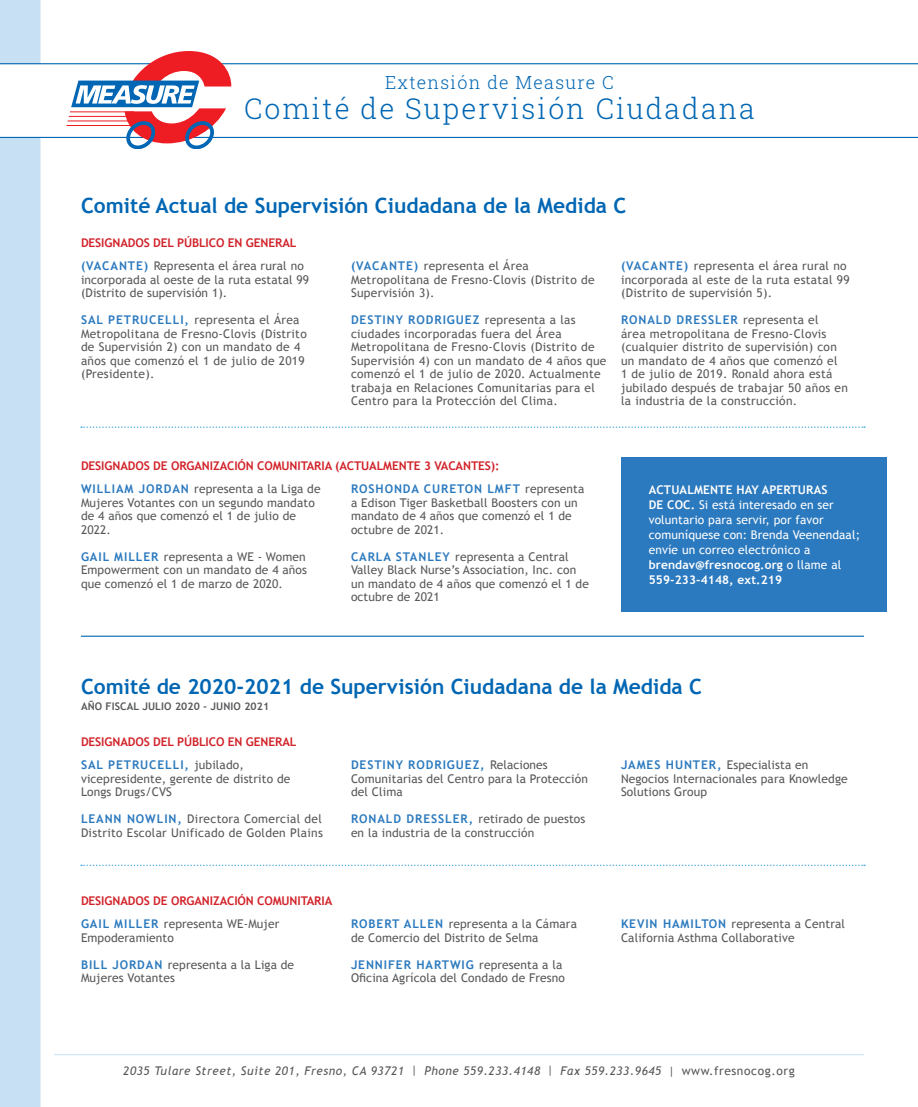
<style>
.page{position:relative;width:918px;height:1107px;background:#fff}
.page>*{position:absolute;margin:0;border:0;box-sizing:border-box;transform-origin:0 0}
.t1{font:300 28.5px "Roboto Slab";letter-spacing:.07em;color:#0166b3}
.t2{font:700 21px "Trebuchet MS";color:#0166b3}
.t3{font:300 18px "Roboto Slab";letter-spacing:.07em;color:#0166b3}
.t4{font:12px/13.5px "Trebuchet MS";letter-spacing:.01em;color:#57585a}
.t5{font:12px/15px "Trebuchet MS";letter-spacing:.01em;color:#fff}
.t6{font:700 12px "Trebuchet MS";letter-spacing:-.01em;color:#d1232a}
.t7{font:italic 12px "Trebuchet MS";letter-spacing:.05em;color:#57585a}
.t8{font:700 10.5px "Trebuchet MS";letter-spacing:.01em;color:#57585a}
.s1{font-weight:700;color:#2b79be}
.s2{font-weight:700}
.s3{font-style:normal}
</style>
<div class="page">
<div style="left:0;top:0;width:40px;height:1107px;background:#c7e0f3"></div>
<div style="left:0;top:64px;width:918px;height:74px;background:#fff"></div>
<hr style="left:0;top:137px;width:918px;height:1px;background:#0166b3">
<hr style="left:0;top:63px;width:918px;height:1px;background:#0166b3">
<hr style="left:54px;top:1054px;width:810px;height:1px;background:#c7e0f3">
<hr style="left:81px;top:636px;width:783px;height:1px;background:#0166b3">
<svg style="left:81px;top:426px;width:784px;height:2px"></svg>
<svg style="left:81px;top:865px;width:784px;height:1px"></svg>
<div style="left:622px;top:457px;width:265px;height:155px;background:#2b79be"></div>
<hr style="left:70px;top:111px;width:64px;height:1px;background:#ee1d23">
<hr style="left:69px;top:116px;width:64px;height:1px;background:#ee1d23">
<hr style="left:67px;top:120px;width:64px;height:1px;background:#ee1d23">
<hr style="left:66px;top:125px;width:66px;height:1px;background:#ee1d23">
<svg style="left:71px;top:51px;width:160px;height:98px"></svg>
<h3 class="t3" style="left:385px;top:70px;width:230px">Extensión de Measure C</h3>
<h1 class="t1" style="left:244px;top:89px;width:512px">Comité de Supervisión Ciudadana</h1>
<h2 class="t2" style="left:81px;top:192px;width:547px">Comité Actual de Supervisión Ciudadana de la Medida C</h2>
<p class="t6" style="left:81px;top:235px;width:217px">DESIGNADOS DEL PÚBLICO EN GENERAL</p>
<p class="t4" style="left:81px;top:260px;width:230px"><span class="s1">(VACANTE)</span> Representa el área rural no incorporada al oeste de la ruta estatal 99 (Distrito de supervisión 1).</p>
<p class="t4" style="left:81px;top:314px;width:227px"><span class="s1">SAL PETRUCELLI,</span> representa el Área Metropolitana de Fresno-Clovis (Distrito de Supervisión 2) con un mandato de 4 años que comenzó el 1 de julio de 2019 (Presidente).</p>
<p class="t4" style="left:351px;top:260px;width:245px"><span class="s1">(VACANTE)</span> representa el Área<br>Metropolitana de Fresno-Clovis (Distrito de<br>Supervisión 3).</p>
<p class="t4" style="left:351px;top:314px;width:257px"><span class="s1">DESTINY RODRIGUEZ</span> representa a las ciudades incorporadas fuera del Área Metropolitana de Fresno-Clovis (Distrito de Supervisión 4) con un mandato de 4 años que comenzó el 1 de julio de 2020. Actualmente trabaja en Relaciones Comunitarias para el Centro para la Protección del Clima.</p>
<p class="t4" style="left:621px;top:259px;width:230px"><span class="s1">(VACANTE)</span> representa el área rural no incorporada al este de la ruta estatal 99 (Distrito de supervisión 5).</p>
<p class="t4" style="left:621px;top:313px;width:228px"><span class="s1">RONALD DRESSLER</span> representa el<br>área metropolitana de Fresno-Clovis (cualquier distrito de supervisión) con un mandato de 4 años que comenzó el<br>1 de julio de 2019. Ronald ahora está jubilado después de trabajar 50 años en la industria de la construcción.</p>
<p class="t6" style="left:81px;top:458px;width:420px">DESIGNADOS DE ORGANIZACIÓN COMUNITARIA (ACTUALMENTE 3 VACANTES):</p>
<p class="t4" style="left:81px;top:482px;width:241px"><span class="s1">WILLIAM JORDAN</span> representa a la Liga de<br>Mujeres Votantes con un segundo mandato de 4 años que comenzó el 1 de julio de<br>2022.</p>
<p class="t4" style="left:81px;top:550px;width:228px;text-align:justify"><span class="s1">GAIL MILLER</span> representa a WE - Women Empowerment con un mandato de 4 años que comenzó el 1 de marzo de 2020.</p>
<p class="t4" style="left:351px;top:482px;width:235px"><span class="s1">ROSHONDA CURETON LMFT</span> representa a Edison Tiger Basketball Boosters con un mandato de 4 años que comenzó el 1 de octubre de 2021.</p>
<p class="t4" style="left:351px;top:550px;width:239px"><span class="s1">CARLA STANLEY</span> representa a Central<br>Valley Black Nurse’s Association, Inc. con un mandato de 4 años que comenzó el 1 de octubre de 2021</p>
<p class="t5" style="left:649px;top:482px;width:213px"><span class="s2">ACTUALMENTE HAY APERTURAS<br>DE COC.</span> Si está interesado en ser voluntario para servir, por favor comuníquese con: Brenda Veenendaal; envíe un correo electrónico a <span class="s2">brendav@fresnocog.org</span> o llame al<br><span class="s2">559-233-4148, ext.219</span></p>
<h2 class="t2" style="left:81px;top:673px;width:622px">Comité de 2020-2021 de Supervisión Ciudadana de la Medida C</h2>
<p class="t8" style="left:81px;top:700px;width:190px">AÑO FISCAL JULIO 2020 - JUNIO 2021</p>
<p class="t6" style="left:81px;top:734px;width:217px">DESIGNADOS DEL PÚBLICO EN GENERAL</p>
<p class="t4" style="left:81px;top:758px;width:211px"><span class="s1">SAL PETRUCELLI,</span> jubilado, vicepresidente, gerente de distrito de<br>Longs Drugs/CVS</p>
<p class="t4" style="left:81px;top:812px;width:243px"><span class="s1">LEANN NOWLIN,</span> Directora Comercial del<br>Distrito Escolar Unificado de Golden Plains</p>
<p class="t4" style="left:351px;top:758px;width:238px"><span class="s1">DESTINY RODRIGUEZ,</span> Relaciones<br>Comunitarias del Centro para la Protección del Clima</p>
<p class="t4" style="left:351px;top:812px;width:236px"><span class="s1">RONALD DRESSLER,</span> retirado de puestos en la industria de la construcción</p>
<p class="t6" style="left:81px;top:893px;width:253px">DESIGNADOS DE ORGANIZACIÓN COMUNITARIA</p>
<p class="t4" style="left:81px;top:917px;width:200px"><span class="s1">GAIL MILLER</span> representa WE-Mujer<br>Empoderamiento</p>
<p class="t4" style="left:81px;top:958px;width:215px"><span class="s1">BILL JORDAN</span> representa a la Liga de<br>Mujeres Votantes</p>
<p class="t4" style="left:351px;top:917px;width:227px"><span class="s1">ROBERT ALLEN</span> representa a la Cámara de Comercio del Distrito de Selma</p>
<p class="t4" style="left:351px;top:958px;width:216px"><span class="s1">JENNIFER HARTWIG</span> representa a la<br>Oficina Agrícola del Condado de Fresno</p>
<p class="t4" style="left:621px;top:758px;width:228px"><span class="s1">JAMES HUNTER,</span> Especialista en<br>Negocios Internacionales para Knowledge<br>Solutions Group</p>
<p class="t4" style="left:621px;top:917px;width:226px"><span class="s1">KEVIN HAMILTON</span> representa a Central<br>California Asthma Collaborative</p>
<p class="t7" style="left:123px;top:1064px;width:673px">2035 Tulare Street, Suite 201, Fresno, CA 93721 | Phone 559.233.4148 | Fax 559.233.9645 | <span class="s3">www.fresnocog.org</span></p>
</div>
